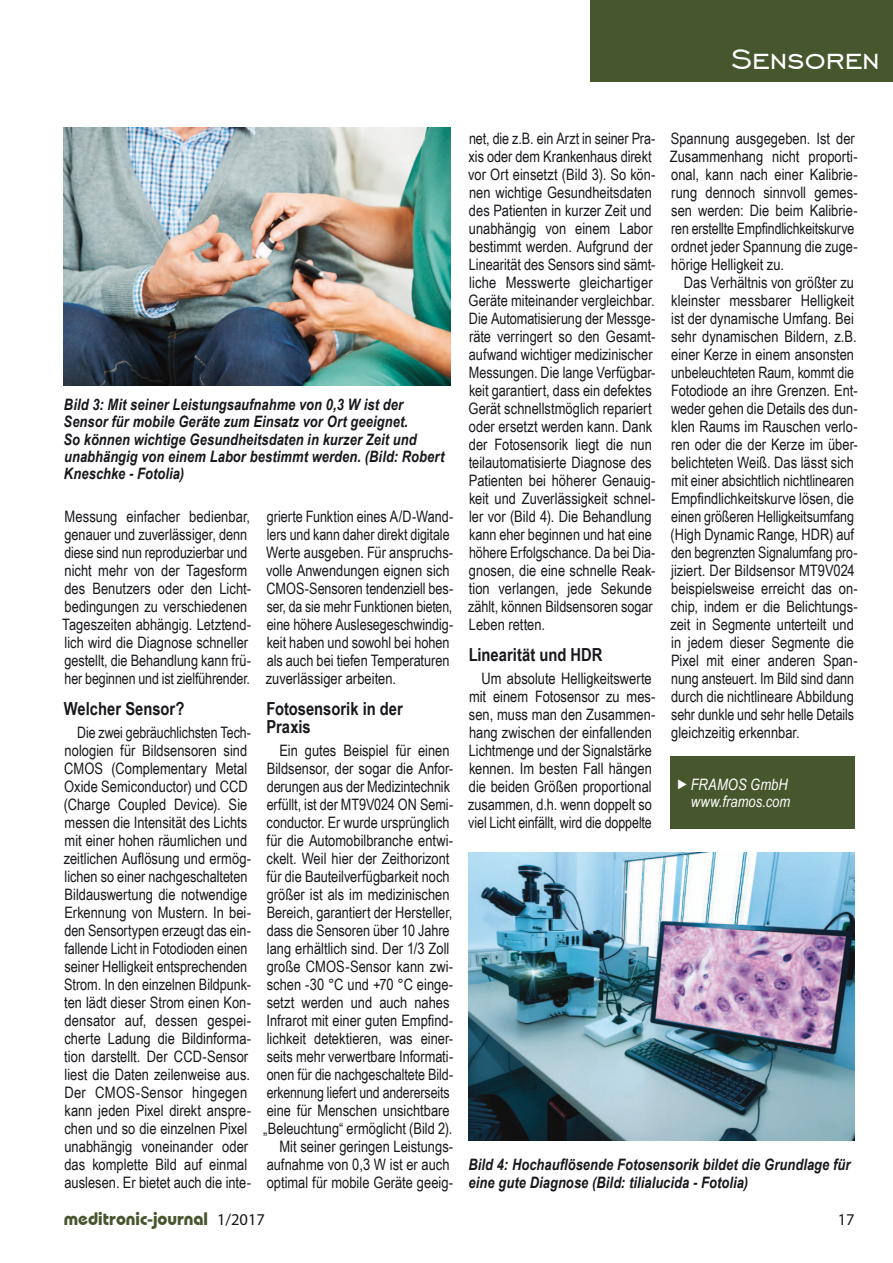
<style>
.page{position:relative;width:893px;height:1263px;background:#fff}
.page>*{position:absolute;margin:0;border:0;box-sizing:border-box;transform-origin:0 0}
.t1{font:36px "Engravers Gothic BT";letter-spacing:-.015em;color:#fff}
.t2{font:700 18px/18px "Arial Narrow";color:#1a171c}
.t3{font:700 18px "Bauhaus IT Cby BT";color:#46562d}
.t4{font:16.5px "Myriad Pro";color:#1a171c}
.t5{font:15.75px/18px "Arial Narrow";color:#1a171c}
.t6{font:15.75px/18px "Arial Narrow";color:#1a171c;scale:.96 1}
.t7{font:italic 700 15.75px/17.4px "Arial Narrow";letter-spacing:.005em;color:#1a171c}
.t8{font:italic 15.75px/17.2px "Arial Narrow";letter-spacing:.005em;color:#fff}
.s1{font-family:"Myriad Pro";font-weight:400;font-size:16.5px;color:#1a171c}
</style>
<div class="page">
<div style="left:590px;top:0;width:303px;height:82px;background:#46562d"></div>
<div style="left:670px;top:756px;width:185px;height:72px;background:#46562d"></div>
<img style="left:64px;top:128px;width:386px;height:258px">
<img style="left:468px;top:852px;width:387px;height:288px">
<h1 class="t1" style="left:731px;top:39px;width:151px">Sensoren</h1>
<p class="t7" style="left:64px;top:395px;width:382px">Bild 3: Mit seiner Leistungsaufnahme von 0,3 W ist der Sensor für mobile Geräte zum Einsatz vor Ort geeignet.<br>So können wichtige Gesundheitsdaten in kurzer Zeit und unabhängig von einem Labor bestimmt werden. (Bild: Robert Kneschke - Fotolia)</p>
<p class="t5" style="left:62px;top:507px;width:190px">Messung einfacher bedienbar, genauer und zuverlässiger, denn diese sind nun reproduzierbar und nicht mehr von der Tagesform des Benutzers oder den Licht&shy;bedingungen zu verschiedenen<br>Tageszeiten abhängig. Letztend&shy;lich wird die Diagnose schneller gestellt, die Behandlung kann frü&shy;her beginnen und ist zielführender.</p>
<p class="t2" style="left:64px;top:699px;width:122px">Welcher Sensor?</p>
<p class="t6" style="left:64px;top:723px;width:197px;text-indent:13px">Die zwei gebräuchlichsten Tech&shy;nologien für Bildsensoren sind<br>CMOS (Complementary Metal<br>Oxide Semiconductor) und CCD (Charge Coupled Device). Sie messen die Intensität des Lichts mit einer hohen räumlichen und zeitlichen Auflösung und ermög&shy;lichen so einer nachgeschalteten<br>Bildauswertung die notwendige<br>Erkennung von Mustern. In bei&shy;den Sensortypen erzeugt das ein&shy;fallende Licht in Fotodioden einen seiner Helligkeit entsprechenden<br>Strom. In den einzelnen Bildpunk&shy;ten lädt dieser Strom einen Kon&shy;densator auf, dessen gespei&shy;cherte Ladung die Bildinforma&shy;tion darstellt. Der CCD-Sensor liest die Daten zeilenweise aus.<br>Der CMOS-Sensor hingegen kann jeden Pixel direkt anspre&shy;chen und so die einzelnen Pixel unabhängig voneinander oder das komplette Bild auf einmal auslesen. Er bietet auch die inte-</p>
<p class="t5" style="left:266px;top:507px;width:189px">grierte Funktion eines A/D-Wand&shy;lers und kann daher direkt digitale<br>Werte ausgeben. Für anspruchs&shy;volle Anwendungen eignen sich<br>CMOS-Sensoren tendenziell bes&shy;ser, da sie mehr Funktionen bieten, eine höhere Auslesegeschwindig&shy;keit haben und sowohl bei hohen als auch bei tiefen Temperaturen zuverlässiger arbeiten.</p>
<p class="t2" style="left:266px;top:699px;width:138px">Fotosensorik in der<br>Praxis</p>
<p class="t5" style="left:263px;top:741px;width:192px;text-align:right">Ein gutes Beispiel für einen<br>Bildsensor, der sogar die Anfor&shy;derungen aus der Medizintechnik erfüllt, ist der MT9V024 ON Semi&shy;conductor. Er wurde ursprünglich für die Automobilbranche entwi&shy;ckelt. Weil hier der Zeithorizont für die Bauteilverfügbarkeit noch größer ist als im medizinischen<br>Bereich, garantiert der Hersteller, dass die Sensoren über 10 Jahre lang erhältlich sind. Der 1/3 Zoll große CMOS-Sensor kann zwi&shy;schen -30 °C und +70 °C einge&shy;setzt werden und auch nahes<br>Infrarot mit einer guten Empfind&shy;lichkeit detektieren, was einer&shy;seits mehr verwertbare Informati&shy;onen für die nachgeschaltete Bild&shy;erkennung liefert und andererseits eine für Menschen unsichtbare „Beleuchtung“ ermöglicht (Bild 2).<br>Mit seiner geringen Leistungs&shy;aufnahme von 0,3 W ist er auch optimal für mobile Geräte geeig-</p>
<p class="t5" style="left:468px;top:129px;width:189px">net, die z.B. ein Arzt in seiner Pra&shy;xis oder dem Krankenhaus direkt vor Ort einsetzt (Bild 3). So kön&shy;nen wichtige Gesundheitsdaten des Patienten in kurzer Zeit und unabhängig von einem Labor bestimmt werden. Aufgrund der<br>Linearität des Sensors sind sämt&shy;liche Messwerte gleichartiger<br>Geräte miteinander vergleichbar.<br>Die Automatisierung der Messge&shy;räte verringert so den Gesamt&shy;aufwand wichtiger medizinischer<br>Messungen. Die lange Verfügbar&shy;keit garantiert, dass ein defektes<br>Gerät schnellstmöglich repariert oder ersetzt werden kann. Dank der Fotosensorik liegt die nun teilautomatisierte Diagnose des<br>Patienten bei höherer Genauig&shy;keit und Zuverlässigkeit schnel&shy;ler vor (Bild 4). Die Behandlung kann eher beginnen und hat eine höhere Erfolgschance. Da bei Dia&shy;gnosen, die eine schnelle Reak&shy;tion verlangen, jede Sekunde zählt, können Bildsensoren sogar<br>Leben retten.</p>
<p class="t2" style="left:469px;top:645px;width:135px">Linearität und HDR</p>
<p class="t5" style="left:468px;top:669px;width:189px;text-indent:13px">Um absolute Helligkeitswerte mit einem Fotosensor zu mes&shy;sen, muss man den Zusammen&shy;hang zwischen der einfallenden<br>Lichtmenge und der Signalstärke kennen. Im besten Fall hängen die beiden Größen proportional zusammen, d.h. wenn doppelt so viel Licht einfällt, wird die doppelte</p>
<p class="t5" style="left:670px;top:129px;width:189px">Spannung ausgegeben. Ist der<br>Zusammenhang nicht proporti&shy;onal, kann nach einer Kalibrie&shy;rung dennoch sinnvoll gemes&shy;sen werden: Die beim Kalibrie&shy;ren erstellte Empfindlichkeitskurve ordnet jeder Spannung die zuge&shy;hörige Helligkeit zu.</p>
<p class="t5" style="left:670px;top:273px;width:189px;text-indent:13px">Das Verhältnis von größter zu kleinster messbarer Helligkeit ist der dynamische Umfang. Bei sehr dynamischen Bildern, z.B. einer Kerze in einem ansonsten unbeleuchteten Raum, kommt die<br>Fotodiode an ihre Grenzen. Ent&shy;weder gehen die Details des dun&shy;klen Raums im Rauschen verlo&shy;ren oder die der Kerze im über&shy;belichteten Weiß. Das lässt sich mit einer absichtlich nichtlinearen<br>Empfindlichkeitskurve lösen, die einen größeren Helligkeitsumfang (High Dynamic Range, HDR) auf den begrenzten Signalumfang pro&shy;jiziert. Der Bildsensor MT9V024 beispielsweise erreicht das on&shy;chip, indem er die Belichtungs&shy;zeit in Segmente unterteilt und in jedem dieser Segmente die<br>Pixel mit einer anderen Span&shy;nung ansteuert. Im Bild sind dann durch die nichtlineare Abbildung sehr dunkle und sehr helle Details gleichzeitig erkennbar.</p>
<p class="t8" style="left:691px;top:775px;width:101px">FRAMOS GmbH www.framos.com</p>
<p class="t7" style="left:468px;top:1155px;width:384px;line-height:18px">Bild 4: Hochauflösende Fotosensorik bildet die Grundlage für eine gute Diagnose (Bild: tilialucida - Fotolia)</p>
<p class="t3" style="left:64px;top:1207px;width:203px">meditronic-journal <span class="s1">1/2017</span></p>
<p class="t4" style="left:838px;top:1209px;width:18px">17</p>
</div>
